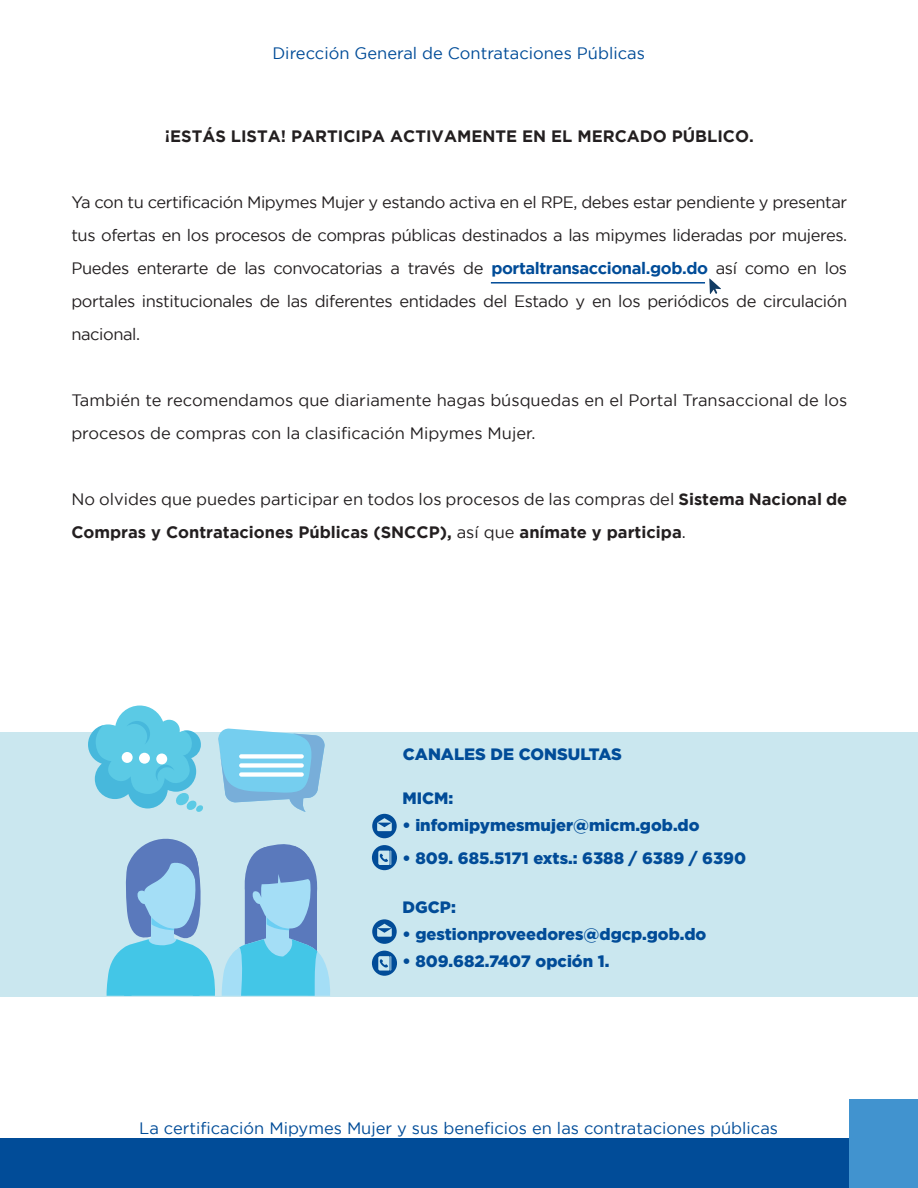
<style>
.page{position:relative;width:918px;height:1188px;background:#fff}
.page>*{position:absolute;margin:0;border:0;box-sizing:border-box;transform-origin:0 0}
.t1{font:16.5px/33px "Gotham";color:#231f20;text-align:justify}
.t2{font:700 16.5px/33px "Gotham";color:#231f20}
.t3{font:900 16.5px "Gotham";color:#014c98}
.t4{font:16.5px "Gotham";color:#014c98}
.s1{font-weight:700;color:#014c98}
.s2{font-weight:400}
</style>
<div class="page">
<div style="left:0;top:732px;width:918px;height:265px;background:#cae7ef"></div>
<div style="left:0;top:1139px;width:918px;height:49px;background:#014c98"></div>
<div style="left:849px;top:1100px;width:69px;height:88px;background:#4193cf"></div>
<hr style="left:491px;top:282px;width:214px;height:2px;background:#014c98">
<svg style="left:709px;top:279px;width:12px;height:15px"></svg>
<svg style="left:372px;top:814px;width:25px;height:24px"></svg>
<svg style="left:372px;top:845px;width:25px;height:25px"></svg>
<svg style="left:372px;top:919px;width:25px;height:25px"></svg>
<svg style="left:372px;top:951px;width:25px;height:25px"></svg>
<svg style="left:106px;top:838px;width:109px;height:158px"></svg>
<svg style="left:222px;top:844px;width:108px;height:152px"></svg>
<svg style="left:218px;top:729px;width:107px;height:83px"></svg>
<div style="left:239px;top:754px;width:65px;height:5px;background:#fff;border-radius:2px"></div>
<div style="left:239px;top:763px;width:65px;height:5px;background:#fff;border-radius:2px"></div>
<div style="left:239px;top:772px;width:65px;height:5px;background:#fff;border-radius:2px"></div>
<svg style="left:88px;top:706px;width:115px;height:106px"></svg>
<div style="left:156px;top:754px;width:11px;height:10px;background:#fff;border-radius:50%"></div>
<div style="left:139px;top:753px;width:11px;height:11px;background:#fff;border-radius:50%"></div>
<div style="left:122px;top:752px;width:11px;height:11px;background:#fff;border-radius:50%"></div>
<p class="t4" style="left:272px;top:44px;width:374px">Dirección General de Contrataciones Públicas</p>
<p class="t2" style="left:165px;top:120px;width:591px">¡ESTÁS LISTA! PARTICIPA ACTIVAMENTE EN EL MERCADO PÚBLICO.</p>
<p class="t1" style="left:71px;top:186px;width:777px">Ya con tu certificación Mipymes Mujer y estando activa en el RPE, debes estar pendiente y presentar tus ofertas en los procesos de compras públicas destinados a las mipymes lideradas por mujeres.<br>Puedes enterarte de las convocatorias a través de <span class="s1">portaltransaccional.gob.do</span> así como en los portales institucionales de las diferentes entidades del Estado y en los periódicos de circulación nacional.</p>
<p class="t1" style="left:71px;top:384px;width:777px">También te recomendamos que diariamente hagas búsquedas en el Portal Transaccional de los procesos de compras con la clasificación Mipymes Mujer.</p>
<p class="t2" style="left:71px;top:483px;width:778px"><span class="s2">No olvides que puedes participar en todos los procesos de las compras del</span> Sistema Nacional de<br>Compras y Contrataciones Públicas (SNCCP), <span class="s2">así que</span> anímate y participa<span class="s2">.</span></p>
<p class="t3" style="left:403px;top:745px;width:221px">CANALES DE CONSULTAS</p>
<p class="t3" style="left:403px;top:788px;width:52px">MICM:</p>
<p class="t3" style="left:403px;top:815px;width:299px">• infomipymesmujer@micm.gob.do</p>
<p class="t3" style="left:403px;top:848px;width:345px">• 809. 685.5171 exts.: 6388 / 6389 / 6390</p>
<p class="t3" style="left:403px;top:898px;width:55px">DGCP:</p>
<p class="t3" style="left:403px;top:925px;width:305px">• gestionproveedores@dgcp.gob.do</p>
<p class="t3" style="left:403px;top:952px;width:208px">• 809.682.7407 opción 1.</p>
<p class="t4" style="left:139px;top:1119px;width:640px">La certificación Mipymes Mujer y sus beneficios en las contrataciones públicas</p>
</div>
